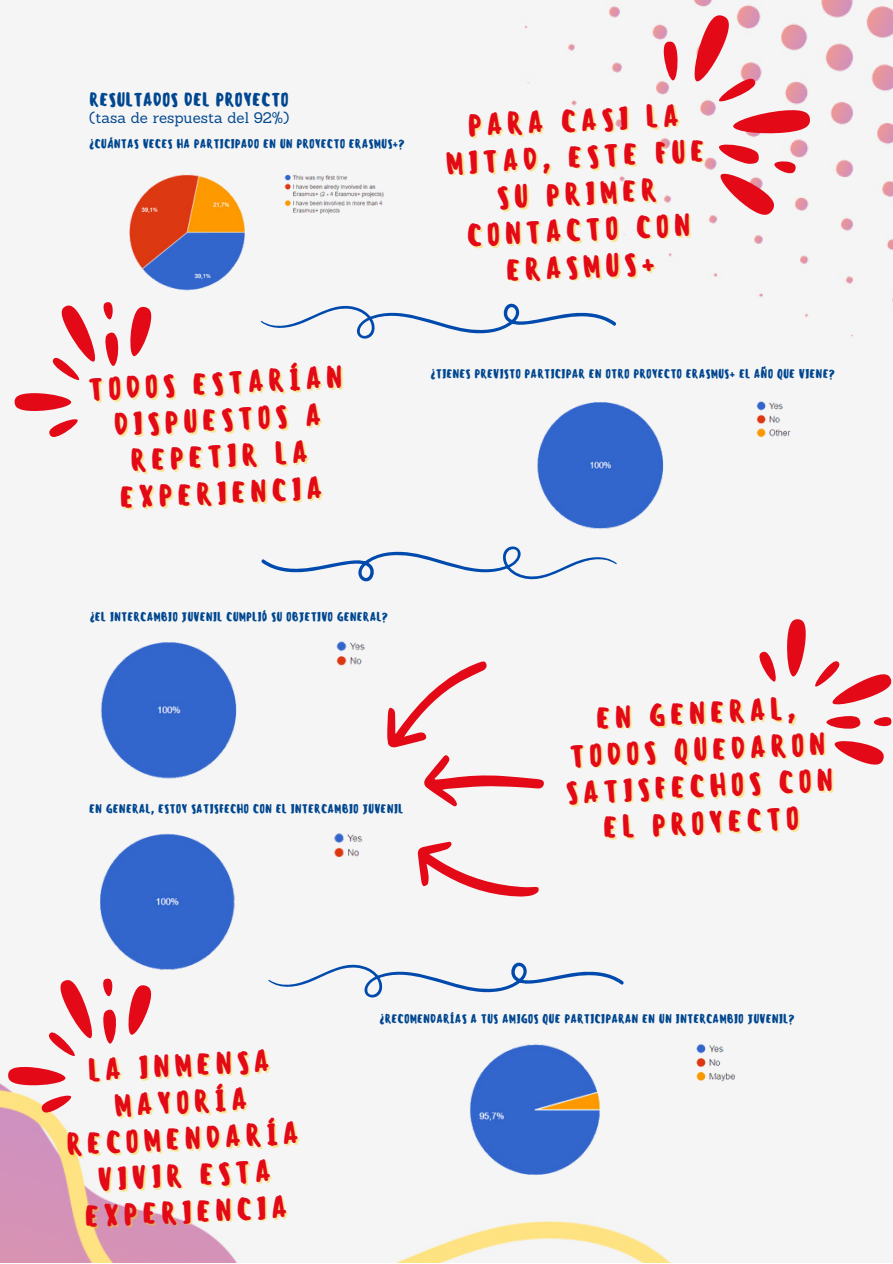
<style>
.page{position:relative;width:893px;height:1264px;background:#fff}
.page>*{position:absolute;margin:0;border:0;box-sizing:border-box;transform-origin:0 0}
.t1{font:500 29.4px/36.6px "Sensei";color:#e30917;text-align:center}
.t2{font:500 18px "Sensei";color:#014790}
.t3{font:15px "Sanchez";color:#014790}
.t4{font:500 12px "Sensei";color:#014790}
</style>
<div class="page">
<div style="left:0;top:0;width:892px;height:1262px;background:#f5f5f5"></div>
<img style="left:115px;top:167px;width:275px;height:129px">
<img style="left:522px;top:392px;width:281px;height:144px">
<img style="left:90px;top:633px;width:281px;height:150px">
<img style="left:91px;top:826px;width:278px;height:149px">
<img style="left:462px;top:1036px;width:278px;height:144px">
<svg style="left:380px;top:655px;width:176px;height:255px"></svg>
<svg style="left:650px;top:7px;width:167px;height:220px"></svg>
<svg style="left:260px;top:295px;width:356px;height:45px"></svg>
<svg style="left:261px;top:545px;width:356px;height:45px"></svg>
<svg style="left:268px;top:954px;width:356px;height:44px"></svg>
<svg style="left:8px;top:298px;width:156px;height:147px"></svg>
<svg style="left:2px;top:973px;width:162px;height:148px"></svg>
<svg style="left:750px;top:612px;width:142px;height:165px"></svg>
<p class="t2" style="left:89px;top:89px;width:201px">RESULTADOS DEL PROYECTO</p>
<p class="t3" style="left:89px;top:108px;width:202px">(tasa de respuesta del 92%)</p>
<p class="t4" style="left:89px;top:136px;width:317px">¿CUÁNTAS VECES HA PARTICIPADO EN UN PROYECTO ERASMUS+?</p>
<p class="t1" style="left:443px;top:109px;width:261px;rotate:-3deg">PARA CASI LA<br>MITAD, ESTE FUE<br>SU PRIMER<br>CONTACTO CON<br>ERASMUS+</p>
<p class="t1" style="left:87px;top:372px;width:256px;rotate:-3deg">TODOS ESTARÍAN<br>DISPUESTOS A<br>REPETIR LA<br>EXPERIENCIA</p>
<p class="t4" style="left:430px;top:367px;width:406px">¿TIENES PREVISTO PARTICIPAR EN OTRO PROYECTO ERASMUS+ EL AÑO QUE VIENE?</p>
<p class="t4" style="left:90px;top:609px;width:300px">¿EL INTERCAMBIO JUVENIL CUMPLIÓ SU OBJETIVO GENERAL?</p>
<p class="t4" style="left:89px;top:802px;width:315px">EN GENERAL, ESTOY SATISFECHO CON EL INTERCAMBIO JUVENIL</p>
<p class="t1" style="left:560px;top:702px;width:269px;rotate:-3deg">EN GENERAL,<br>TODOS QUEDARON<br>SATISFECHOS CON<br>EL PROYECTO</p>
<p class="t1" style="left:61px;top:1053px;width:234px;rotate:-3deg">LA INMENSA<br>MAYORÍA<br>RECOMENDARÍA<br>VIVIR ESTA<br>EXPERIENCIA</p>
<p class="t4" style="left:379px;top:1011px;width:416px">¿RECOMENDARÍAS A TUS AMIGOS QUE PARTICIPARAN EN UN INTERCAMBIO JUVENIL?</p>
</div>
